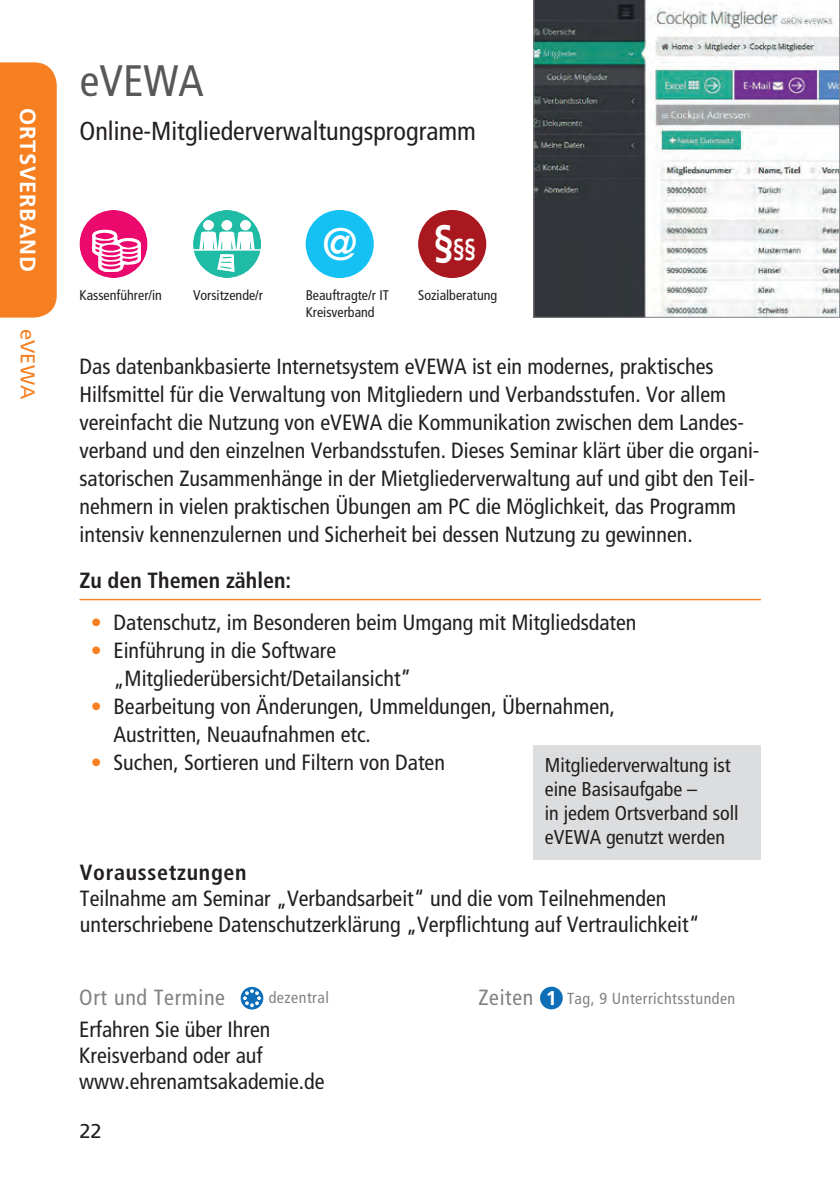
<style>
.page{position:relative;width:840px;height:1191px;background:#fff}
.page>*{position:absolute;margin:0;border:0;box-sizing:border-box;transform-origin:0 0}
.t1{font:45.6px "Frutiger LT Std";color:#fff}
.t2{font:condensed 44px "Frutiger LT Std";color:#57585a}
.t3{font:condensed 26px "Frutiger LT Std";color:#231f20}
.t4{font:700 26px "Frutiger";color:#fff;scale:.84 1}
.t5{font:condensed 22px/28px "Frutiger LT Std";color:#231f20}
.t6{font:700 condensed 22px "Frutiger LT Std";color:#231f20}
.t7{font:700 condensed 22px "Frutiger LT Std";letter-spacing:.03em;color:#231f20}
.t8{font:condensed 22px "Frutiger LT Std";letter-spacing:.03em;color:#808285}
.t9{font:700 22px "Frutiger LT Std";letter-spacing:.03em;color:#fff}
.t10{font:condensed 20px/24px "Frutiger LT Std";color:#231f20}
.t11{font:20px "Frutiger LT Std";color:#f57f21}
.t12{font:20px "Frutiger LT Std";color:#231f20}
.t13{font:condensed 16px "Frutiger LT Std";letter-spacing:.03em;color:#808285}
.t14{font:condensed 14px/16.8px "Frutiger LT Std";color:#231f20}
.s1{font-size:45.6px}
.s2{color:#f57f21}
.s3{font-size:22px}
.s4{font-weight:700;font-stretch:normal;font-size:20px;color:#fff}
</style>
<div class="page">
<div style="left:0;top:62px;width:57px;height:255px;background:#f57f21"></div>
<div style="left:539px;top:986px;width:23px;height:23px;background:#0f6eb8;border-radius:50%"></div>
<div style="left:79px;top:210px;width:68px;height:68px;background:#ec096d;border-radius:50%"></div>
<svg style="left:92px;top:230px;width:49px;height:42px"></svg>
<div style="left:193px;top:210px;width:68px;height:68px;background:#1fbba4;border-radius:50%"></div>
<svg style="left:193px;top:220px;width:67px;height:52px"></svg>
<div style="left:305px;top:210px;width:68px;height:68px;background:#15c0f2;border-radius:50%"></div>
<hr style="left:79px;top:599px;width:681px;height:1px;background:#f57f21">
<div style="left:533px;top:746px;width:227px;height:114px;background:#dcdddf"></div>
<div style="left:418px;top:210px;width:68px;height:68px;background:#a9171f;border-radius:50%"></div>
<svg style="left:240px;top:986px;width:23px;height:23px"></svg>
<svg style="left:243px;top:989px;width:18px;height:18px"></svg>
<svg style="left:533px;top:0;width:306px;height:317px"></svg>
<p class="t9" style="left:41px;top:108px;width:165px;rotate:90deg">ORTSVERBAND</p>
<p class="t11" style="left:40px;top:329px;width:72px;rotate:90deg">eVEWA</p>
<h2 class="t2" style="left:80px;top:55px;width:125px">eVEWA</h2>
<p class="t3" style="left:79px;top:116px;width:398px">Online-Mitgliederverwaltungsprogramm</p>
<h1 class="t1" style="left:322px;top:218px;width:38px">@</h1>
<p class="t14" style="left:79px;top:287px;width:84px">Kassenführer/in</p>
<p class="t14" style="left:193px;top:287px;width:71px">Vorsitzende/r</p>
<p class="t14" style="left:305px;top:287px;width:85px">Beauftragte/r IT<br>Kreisverband</p>
<p class="t4" style="left:433px;top:233px;width:53px"><span class="s1">§</span>§§</p>
<p class="t14" style="left:418px;top:287px;width:81px">Sozialberatung</p>
<p class="t5" style="left:79px;top:352px;width:681px">Das datenbankbasierte Internetsystem eVEWA ist ein modernes, praktisches Hilfsmittel für die Verwaltung von Mitgliedern und Verbandsstufen. Vor allem vereinfacht die Nutzung von eVEWA die Kommunikation zwischen dem Landes&shy;verband und den einzelnen Verbandsstufen. Dieses Seminar klärt über die organi&shy;satorischen Zusammenhänge in der Mietgliederverwaltung auf und gibt den Teil&shy;nehmern in vielen praktischen Übungen am PC die Möglichkeit, das Programm intensiv kennenzulernen und Sicherheit bei dessen Nutzung zu gewinnen.</p>
<p class="t6" style="left:79px;top:567px;width:213px">Zu den Themen zählen:</p>
<p class="t5" style="left:91px;top:608px;width:547px"><span class="s2">•</span> Datenschutz, im Besonderen beim Umgang mit Mitgliedsdaten</p>
<p class="t5" style="left:113px;top:636px;width:299px;text-indent:-23px"><span class="s2">•</span> Einführung in die Software „Mitgliederübersicht/Detailansicht”</p>
<p class="t5" style="left:113px;top:692px;width:502px;text-indent:-23px"><span class="s2">•</span> Bearbeitung von Änderungen, Ummeldungen, Übernahmen,<br>Austritten, Neuaufnahmen etc.</p>
<p class="t5" style="left:91px;top:748px;width:355px"><span class="s2">•</span> Suchen, Sortieren und Filtern von Daten</p>
<p class="t10" style="left:544px;top:753px;width:195px">Mitgliederverwaltung ist eine Basisaufgabe –<br>in jedem Ortsverband soll eVEWA genutzt werden</p>
<p class="t7" style="left:80px;top:859px;width:168px">Voraussetzungen</p>
<p class="t5" style="left:80px;top:886px;width:621px;line-height:26px">Teilnahme am Seminar „Verbandsarbeit“ und die vom Teilnehmenden unterschriebene Datenschutzerklärung „Verpflichtung auf Vertraulichkeit“</p>
<p class="t8" style="left:79px;top:984px;width:147px">Ort und Termine</p>
<p class="t5" style="left:79px;top:1016px;width:247px;line-height:26px">Erfahren Sie über Ihren<br>Kreisverband oder auf www.ehrenamtsakademie.de</p>
<p class="t13" style="left:268px;top:988px;width:62px">dezentral</p>
<p class="t12" style="left:79px;top:1119px;width:24px">22</p>
<p class="t13" style="left:478px;top:989px;width:258px"><span class="s3">Zeiten</span> <span class="s4">1</span> Tag, 9 Unterrichtsstunden</p>
</div>
